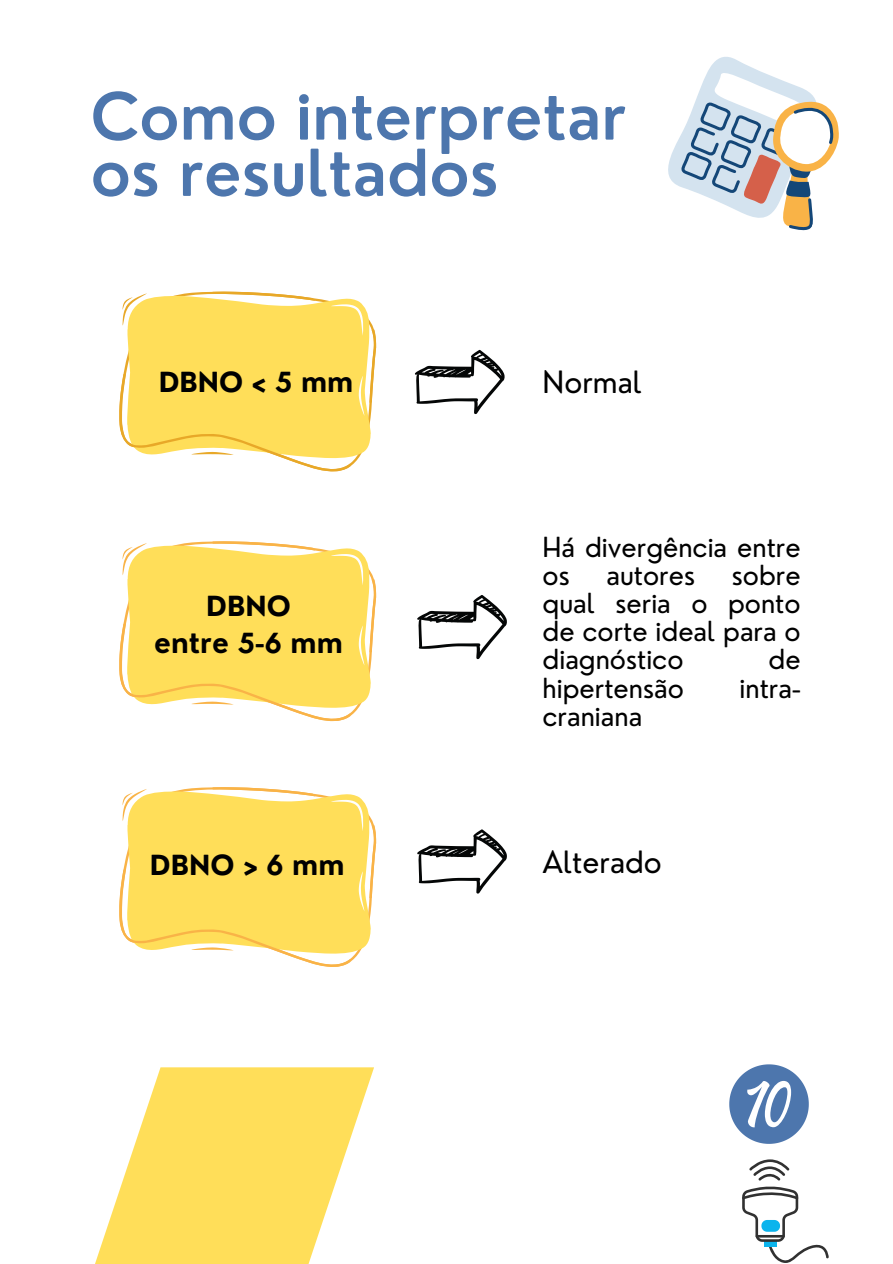
<style>
.page{position:relative;width:893px;height:1264px;background:#fff}
.page>*{position:absolute;margin:0;border:0;box-sizing:border-box;transform-origin:0 0}
.t1{font:600 63px/56.2px "Nourd";color:#4d76ad}
.t2{font:30px "Nourd";color:#000}
.t3{font:27px/28.2px "Nourd";color:#000}
.t4{font:700 27px/37.2px "Nourd";color:#000;text-align:center}
</style>
<div class="page">
<svg style="left:95px;top:1067px;width:279px;height:196px;fill:#ffde59"></svg>
<svg style="left:749px;top:1159px;width:40px;height:21px"></svg>
<svg style="left:742px;top:1186px;width:86px;height:76px"></svg>
<svg style="left:668px;top:57px;width:171px;height:174px"></svg>
<svg style="left:119px;top:292px;width:257px;height:179px"></svg>
<svg style="left:415px;top:350px;width:90px;height:64px"></svg>
<svg style="left:417px;top:595px;width:90px;height:64px"></svg>
<svg style="left:119px;top:541px;width:257px;height:180px"></svg>
<svg style="left:119px;top:787px;width:257px;height:180px"></svg>
<svg style="left:417px;top:829px;width:90px;height:64px"></svg>
<svg style="left:729px;top:1064px;width:79px;height:79px"></svg>
<h1 class="t1" style="left:91px;top:88px;width:537px">Como interpretar os resultados</h1>
<p class="t4" style="left:159px;top:363px;width:196px">DBNO &lt; 5 mm</p>
<p class="t2" style="left:542px;top:363px;width:101px">Normal</p>
<p class="t4" style="left:154px;top:587px;width:190px">DBNO<br>entre 5-6 mm</p>
<p class="t4" style="left:150px;top:846px;width:196px">DBNO &gt; 6 mm</p>
<p class="t3" style="left:542px;top:532px;width:259px">Há divergência entre os</p>
<p class="t3" style="left:542px;top:561px;width:259px;text-align:justify;text-indent:189px">sobre qual seria o ponto de corte ideal para o diagnóstico</p>
<p class="t3" style="left:606px;top:561px;width:90px">autores</p>
<p class="t3" style="left:768px;top:645px;width:34px">de</p>
<p class="t3" style="left:542px;top:673px;width:143px">hipertensão</p>
<p class="t3" style="left:739px;top:673px;width:62px">intra-</p>
<p class="t3" style="left:542px;top:701px;width:101px">craniana</p>
<p class="t2" style="left:542px;top:843px;width:121px">Alterado</p>
</div>
